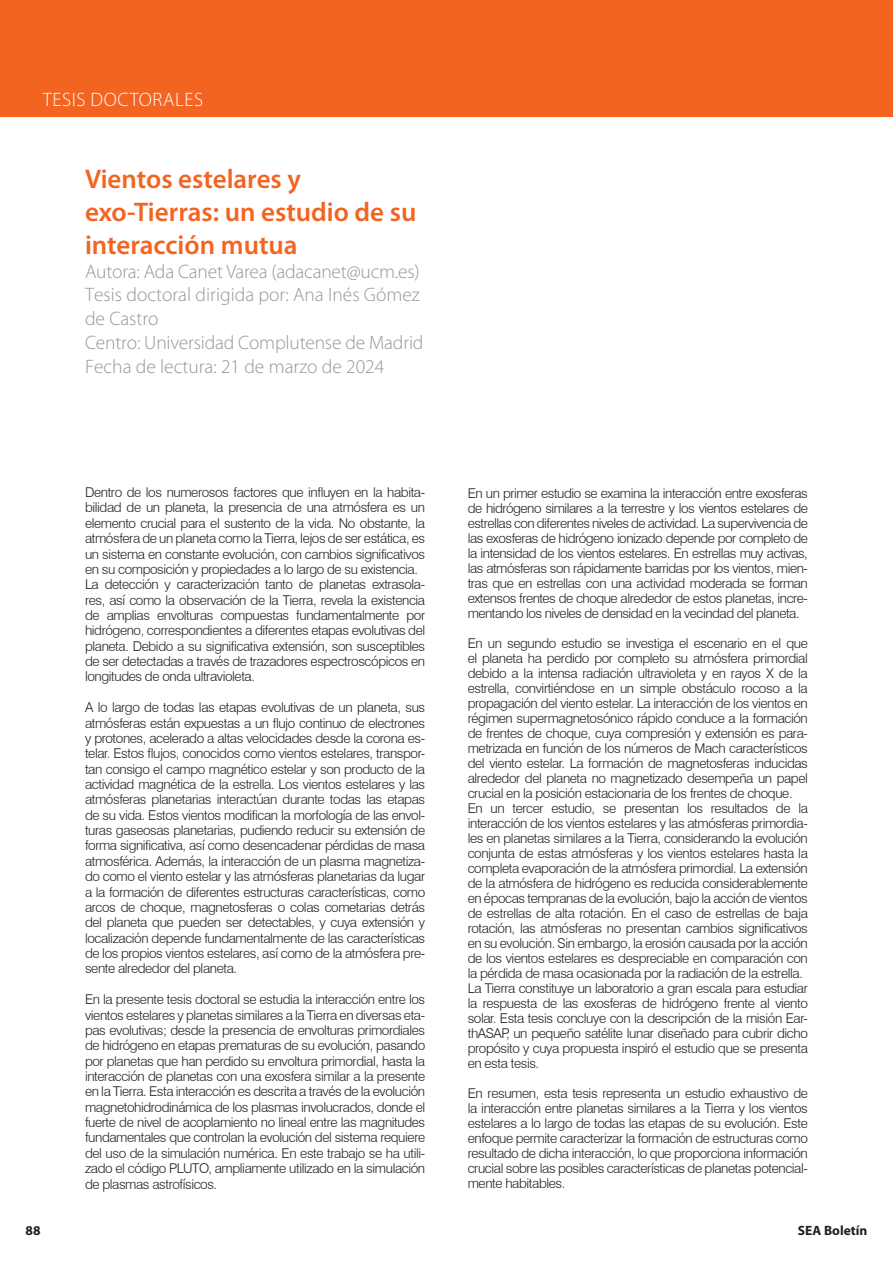
<style>
.page{position:relative;width:893px;height:1263px;background:#fff}
.page>*{position:absolute;margin:0;border:0;box-sizing:border-box;transform-origin:0 0}
.HEADING_1{font:600 27px/32.7px "Myriad Pro";color:#f36421}
.gray_body_text{font:300 19.5px/23.7px "Myriad Pro";letter-spacing:-.005em;color:#93979a}
.t1{font:300 19.5px "Myriad Pro";letter-spacing:.03em;color:#fff}
.Body_1{font:300 13.5px/15.3px "Swiss 721 BT";letter-spacing:-.03em;color:#231f20;text-align:justify}
.t2{font:700 13.5px "Myriad Pro";color:#231f20}
</style>
<div class="page">
<div style="left:0;top:0;width:893px;height:117px;background:#f36421"></div>
<p class="t1" style="left:43px;top:88px;width:162px">TESIS DOCTORALES</p>
<p class="HEADING_1" style="left:85px;top:162px;width:217px">Vientos estelares y</p>
<p class="HEADING_1" style="left:85px;top:195px;width:333px">exo-Tierras: un estudio de su interacción mutua</p>
<p class="gray_body_text" style="left:85px;top:259px;width:336px">Autora: Ada Canet Varea (adacanet@ucm.es)</p>
<p class="gray_body_text" style="left:85px;top:283px;width:336px">Tesis doctoral dirigida por: Ana Inés Gómez de Castro</p>
<p class="gray_body_text" style="left:85px;top:330px;width:340px">Centro: Universidad Complutense de Madrid</p>
<p class="gray_body_text" style="left:85px;top:354px;width:301px">Fecha de lectura: 21 de marzo de 2024</p>
<p class="Body_1" style="left:85px;top:484px;width:342px">Dentro de los numerosos factores que influyen en la habita&shy;bilidad de un planeta, la presencia de una atmósfera es un elemento crucial para el sustento de la vida. No obstante, la atmósfera de un planeta como la Tierra, lejos de ser estática, es un sistema en constante evolución, con cambios significativos en su composición y propiedades a lo largo de su existencia.</p>
<p class="Body_1" style="left:85px;top:577px;width:342px">La detección y caracterización tanto de planetas extrasola&shy;res, así como la observación de la Tierra, revela la existencia de amplias envolturas compuestas fundamentalmente por hidrógeno, correspondientes a diferentes etapas evolutivas del planeta. Debido a su significativa extensión, son susceptibles de ser detectadas a través de trazadores espectroscópicos en longitudes de onda ultravioleta.</p>
<p class="Body_1" style="left:85px;top:700px;width:342px">A lo largo de todas las etapas evolutivas de un planeta, sus atmósferas están expuestas a un flujo continuo de electrones y protones, acelerado a altas velocidades desde la corona es&shy;telar. Estos flujos, conocidos como vientos estelares, transpor&shy;tan consigo el campo magnético estelar y son producto de la actividad magnética de la estrella. Los vientos estelares y las atmósferas planetarias interactúan durante todas las etapas de su vida. Estos vientos modifican la morfología de las envol&shy;turas gaseosas planetarias, pudiendo reducir su extensión de forma significativa, así como desencadenar pérdidas de masa atmosférica. Además, la interacción de un plasma magnetiza&shy;do como el viento estelar y las atmósferas planetarias da lugar a la formación de diferentes estructuras características, como arcos de choque, magnetosferas o colas cometarias detrás del planeta que pueden ser detectables, y cuya extensión y localización depende fundamentalmente de las características de los propios vientos estelares, así como de la atmósfera pre&shy;sente alrededor del planeta.</p>
<p class="Body_1" style="left:85px;top:991px;width:342px">En la presente tesis doctoral se estudia la interacción entre los vientos estelares y planetas similares a la Tierra en diversas eta&shy;pas evolutivas; desde la presencia de envolturas primordiales de hidrógeno en etapas prematuras de su evolución, pasando por planetas que han perdido su envoltura primordial, hasta la interacción de planetas con una exosfera similar a la presente en la Tierra. Esta interacción es descrita a través de la evolución magnetohidrodinámica de los plasmas involucrados, donde el fuerte de nivel de acoplamiento no lineal entre las magnitudes fundamentales que controlan la evolución del sistema requiere del uso de la simulación numérica. En este trabajo se ha utili&shy;zado el código PLUTO, ampliamente utilizado en la simulación de plasmas astrofísicos.</p>
<p class="Body_1" style="left:468px;top:486px;width:342px">En un primer estudio se examina la interacción entre exosferas de hidrógeno similares a la terrestre y los vientos estelares de estrellas con diferentes niveles de actividad. La supervivencia de las exosferas de hidrógeno ionizado depende por completo de la intensidad de los vientos estelares. En estrellas muy activas, las atmósferas son rápidamente barridas por los vientos, mien&shy;tras que en estrellas con una actividad moderada se forman extensos frentes de choque alrededor de estos planetas, incre&shy;mentando los niveles de densidad en la vecindad del planeta.</p>
<p class="Body_1" style="left:468px;top:636px;width:342px">En un segundo estudio se investiga el escenario en el que el planeta ha perdido por completo su atmósfera primordial debido a la intensa radiación ultravioleta y en rayos X de la estrella, convirtiéndose en un simple obstáculo rocoso a la propagación del viento estelar. La interacción de los vientos en régimen supermagnetosónico rápido conduce a la formación de frentes de choque, cuya compresión y extensión es para&shy;metrizada en función de los nú meros de Mach característicos del viento estelar. La formación de magnetosferas inducidas alrededor del planeta no magnetizado desempeña un papel crucial en la posición estacionaria de los frentes de choque.</p>
<p class="Body_1" style="left:468px;top:801px;width:342px">En un tercer estudio, se presentan los resultados de la interacción de los vientos estelares y las atmósferas primordia&shy;les en planetas similares a la Tierra, considerando la evolución conjunta de estas atmósferas y los vientos estelares hasta la completa evaporación de la atmósfera primordial. La extensión de la atmósfera de hidrógeno es reducida considerablemente en épocas tempranas de la evolución, bajo la acción de vientos de estrellas de alta rotación. En el caso de estrellas de baja rotación, las atmósferas no presentan cambios significativos en su evolución. Sin embargo, la erosión causada por la acción de los vientos estelares es despreciable en comparación con la pérdida de masa ocasionada por la radiación de la estrella.</p>
<p class="Body_1" style="left:468px;top:981px;width:342px">La Tierra constituye un laboratorio a gran escala para estudiar la respuesta de las exosferas de hidrógeno frente al viento solar. Esta tesis concluye con la descripción de la misión Ear&shy;thASAP, un pequeño satélite lunar diseñado para cubrir dicho propósito y cuya propuesta inspiró el estudio que se presenta en esta tesis.</p>
<p class="Body_1" style="left:468px;top:1086px;width:342px">En resumen, esta tesis representa un estudio exhaustivo de la interacción entre planetas similares a la Tierra y los vientos estelares a lo largo de todas las etapas de su evolución. Este enfoque permite caracterizar la formación de estructuras como resultado de dicha interacción, lo que proporciona información crucial sobre las posibles características de planetas potencial&shy;mente habitables.</p>
<p class="t2" style="left:26px;top:1221px;width:16px">88</p>
<p class="t2" style="left:798px;top:1221px;width:71px">SEA Boletín</p>
</div>
